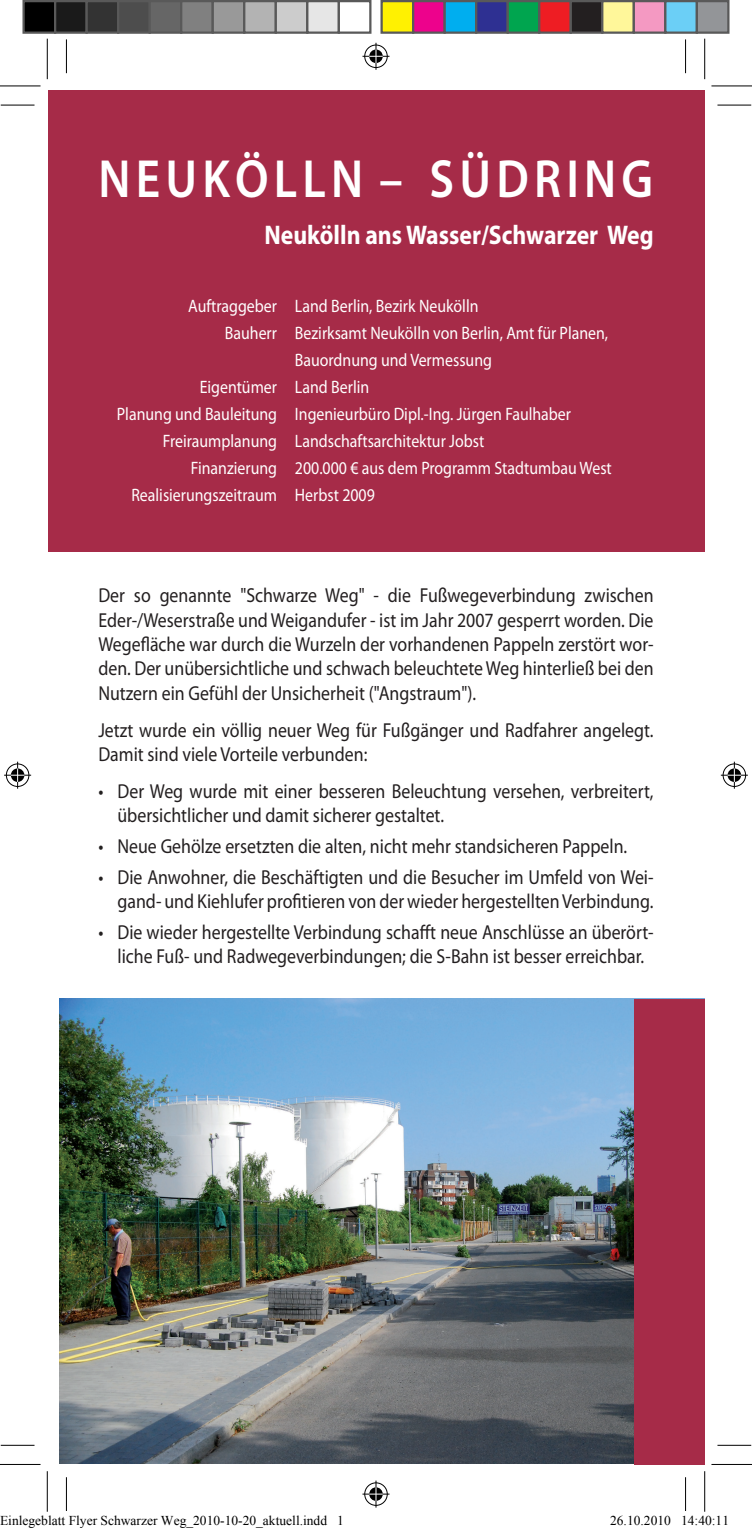
<style>
.page{position:relative;width:752px;height:1532px;background:#fff}
.page>*{position:absolute;margin:0;border:0;box-sizing:border-box;transform-origin:0 0}
.MyriadPro_Bold_StUÜb{font:600 54px "Myriad Pro";color:#fff;scale:.88 1}
.Myriad_Pro_Bold_Über{font:700 27px "Myriad Pro";color:#fff;scale:.88 1}
.Myriad_Pro_Regular_S{font:20.25px/24.3px "Myriad Pro";color:#231f20;scale:.88 1}
.Myriad_Pro_Regular_F{font:20.25px/24.3px "Myriad Pro";color:#231f20;text-align:justify;scale:.88 1}
.MyriadPro_ZahlenFakt{font:18px "Myriad Pro";color:#fff;scale:.88 1}
.t1{font:13.5px "Times New Roman";color:#000}
</style>
<div class="page">
<img style="left:59px;top:998px;width:575px;height:465px">
<div style="left:48px;top:91px;width:656px;height:461px;background:#a62b48"></div>
<div style="left:634px;top:998px;width:70px;height:466px;background:#a62b48"></div>
<hr style="left:1px;top:105px;width:33px;height:1px;background:#000">
<hr style="left:717px;top:105px;width:34px;height:1px;background:#000">
<hr style="left:1px;top:1444px;width:33px;height:1px;background:#000">
<hr style="left:717px;top:1444px;width:34px;height:1px;background:#000">
<hr style="left:66px;top:39px;width:1px;height:34px;background:#000">
<hr style="left:66px;top:1476px;width:1px;height:34px;background:#000">
<hr style="left:685px;top:39px;width:1px;height:34px;background:#000">
<hr style="left:685px;top:1476px;width:1px;height:34px;background:#000">
<hr style="left:0;top:85px;width:40px;height:1px;background:#000">
<hr style="left:711px;top:85px;width:40px;height:1px;background:#000">
<hr style="left:0;top:1463px;width:40px;height:1px;background:#000">
<hr style="left:711px;top:1463px;width:40px;height:1px;background:#000">
<hr style="left:47px;top:39px;width:1px;height:40px;background:#000">
<hr style="left:47px;top:1470px;width:1px;height:41px;background:#000">
<hr style="left:704px;top:39px;width:1px;height:40px;background:#000">
<hr style="left:704px;top:1470px;width:1px;height:41px;background:#000">
<svg style="left:362px;top:43px;width:27px;height:27px"></svg>
<svg style="left:362px;top:1480px;width:27px;height:27px"></svg>
<svg style="left:4px;top:761px;width:27px;height:27px"></svg>
<svg style="left:720px;top:761px;width:27px;height:27px"></svg>
<div style="left:24px;top:1px;width:31px;height:32px;background:#000"></div>
<div style="left:22px;top:0;width:34px;height:34px;border:2px solid #595959"></div>
<div style="left:55px;top:1px;width:32px;height:32px;background:#1a1a1a"></div>
<div style="left:54px;top:0;width:34px;height:34px;border:2px solid #595959"></div>
<div style="left:87px;top:1px;width:31px;height:32px;background:#333"></div>
<div style="left:85px;top:0;width:34px;height:34px;border:2px solid #595959"></div>
<div style="left:118px;top:1px;width:32px;height:32px;background:#4d4d4d"></div>
<div style="left:117px;top:0;width:34px;height:34px;border:2px solid #595959"></div>
<div style="left:150px;top:1px;width:31px;height:32px;background:#666"></div>
<div style="left:148px;top:0;width:34px;height:34px;border:2px solid #595959"></div>
<div style="left:181px;top:1px;width:32px;height:32px;background:#808080"></div>
<div style="left:180px;top:0;width:34px;height:34px;border:2px solid #595959"></div>
<div style="left:213px;top:1px;width:31px;height:32px;background:#999"></div>
<div style="left:211px;top:0;width:34px;height:34px;border:2px solid #595959"></div>
<div style="left:244px;top:1px;width:32px;height:32px;background:#b3b3b3"></div>
<div style="left:243px;top:0;width:34px;height:34px;border:2px solid #595959"></div>
<div style="left:276px;top:1px;width:31px;height:32px;background:#ccc"></div>
<div style="left:274px;top:0;width:34px;height:34px;border:2px solid #595959"></div>
<div style="left:307px;top:1px;width:32px;height:32px;background:#e6e6e6"></div>
<div style="left:306px;top:0;width:34px;height:34px;border:2px solid #595959"></div>
<div style="left:337px;top:0;width:34px;height:34px;border:2px solid #595959"></div>
<div style="left:381px;top:1px;width:32px;height:32px;background:#fff101"></div>
<div style="left:380px;top:0;width:34px;height:34px;border:2px solid #595959"></div>
<div style="left:413px;top:1px;width:31px;height:32px;background:#ed028c"></div>
<div style="left:412px;top:0;width:33px;height:34px;border:2px solid #595959"></div>
<div style="left:444px;top:1px;width:32px;height:32px;background:#00aeef"></div>
<div style="left:443px;top:0;width:34px;height:34px;border:2px solid #595959"></div>
<div style="left:476px;top:1px;width:31px;height:32px;background:#2e3092"></div>
<div style="left:475px;top:0;width:33px;height:34px;border:2px solid #595959"></div>
<div style="left:507px;top:1px;width:32px;height:32px;background:#00a54f"></div>
<div style="left:506px;top:0;width:34px;height:34px;border:2px solid #595959"></div>
<div style="left:539px;top:1px;width:31px;height:32px;background:#ee1d23"></div>
<div style="left:538px;top:0;width:33px;height:34px;border:2px solid #595959"></div>
<div style="left:570px;top:1px;width:32px;height:32px;background:#231f20"></div>
<div style="left:569px;top:0;width:34px;height:34px;border:2px solid #595959"></div>
<div style="left:602px;top:1px;width:31px;height:32px;background:#fff79a"></div>
<div style="left:601px;top:0;width:33px;height:34px;border:2px solid #595959"></div>
<div style="left:633px;top:1px;width:32px;height:32px;background:#f499c2"></div>
<div style="left:632px;top:0;width:34px;height:34px;border:2px solid #595959"></div>
<div style="left:665px;top:1px;width:31px;height:32px;background:#6bcff6"></div>
<div style="left:664px;top:0;width:33px;height:34px;border:2px solid #595959"></div>
<div style="left:696px;top:1px;width:32px;height:32px;background:#939598"></div>
<div style="left:695px;top:0;width:34px;height:34px;border:2px solid #595959"></div>
<p class="MyriadPro_Bold_StUÜb" style="left:98px;top:144px;width:632px">N E U K Ö L L N – S Ü D R I N G</p>
<p class="Myriad_Pro_Bold_Über" style="left:264px;top:217px;width:443px">Neukölln ans Wasser/Schwarzer Weg</p>
<p class="MyriadPro_ZahlenFakt" style="left:188px;top:294px;width:102px">Auftraggeber</p>
<p class="MyriadPro_ZahlenFakt" style="left:225px;top:321px;width:61px">Bauherr</p>
<p class="MyriadPro_ZahlenFakt" style="left:200px;top:375px;width:89px">Eigentümer</p>
<p class="MyriadPro_ZahlenFakt" style="left:117px;top:402px;width:183px">Planung und Bauleitung</p>
<p class="MyriadPro_ZahlenFakt" style="left:163px;top:429px;width:131px">Freiraumplanung</p>
<p class="MyriadPro_ZahlenFakt" style="left:191px;top:456px;width:99px">Finanzierung</p>
<p class="MyriadPro_ZahlenFakt" style="left:131px;top:483px;width:167px">Realisierungszeitraum</p>
<p class="MyriadPro_ZahlenFakt" style="left:295px;top:294px;width:210px">Land Berlin, Bezirk Neukölln</p>
<p class="MyriadPro_ZahlenFakt" style="left:295px;top:321px;width:357px">Bezirksamt Neukölln von Berlin, Amt für Planen,</p>
<p class="MyriadPro_ZahlenFakt" style="left:295px;top:348px;width:225px">Bauordnung und Vermessung</p>
<p class="MyriadPro_ZahlenFakt" style="left:295px;top:375px;width:86px">Land Berlin</p>
<p class="MyriadPro_ZahlenFakt" style="left:295px;top:402px;width:315px">Ingenieurbüro Dipl.-Ing. Jürgen Faulhaber</p>
<p class="MyriadPro_ZahlenFakt" style="left:295px;top:429px;width:217px">Landschaftsarchitektur Jobst</p>
<p class="MyriadPro_ZahlenFakt" style="left:295px;top:456px;width:361px">200.000 € aus dem Programm Stadtumbau West</p>
<p class="MyriadPro_ZahlenFakt" style="left:295px;top:483px;width:92px">Herbst 2009</p>
<p class="Myriad_Pro_Regular_F" style="left:98px;top:583px;width:632px">Der so genannte "Schwarze Weg" - die Fußwegeverbindung zwischen Eder-/Weserstraße und Weigandufer - ist im Jahr 2007 gesperrt worden. Die Wegefläche war durch die Wurzeln der vorhandenen Pappeln zerstört wor&shy;den. Der unübersichtliche und schwach beleuchtete Weg hinterließ bei den Nutzern ein Gefühl der Unsicherheit ("Angstraum").</p>
<p class="Myriad_Pro_Regular_F" style="left:98px;top:717px;width:632px">Jetzt wurde ein völlig neuer Weg für Fußgänger und Radfahrer angelegt.<br>Damit sind viele Vorteile verbunden:</p>
<p class="Myriad_Pro_Regular_S" style="left:117px;top:778px;width:610px;text-indent:-19px">• Der Weg wurde mit einer besseren Beleuchtung versehen, verbreitert, übersichtlicher und damit sicherer gestaltet.</p>
<p class="Myriad_Pro_Regular_S" style="left:98px;top:833px;width:602px">• Neue Gehölze ersetzten die alten, nicht mehr standsicheren Pappeln.</p>
<p class="Myriad_Pro_Regular_S" style="left:98px;top:864px;width:632px;text-align:right">• Die Anwohner, die Beschäftigten und die Besucher im Umfeld von Wei&shy;gand- und Kiehlufer profitieren von der wieder hergestellten Verbindung.</p>
<p class="Myriad_Pro_Regular_S" style="left:98px;top:919px;width:632px;text-align:center">• Die wieder hergestellte Verbindung schafft neue Anschlüsse an überört&shy;liche Fuß- und Radwegeverbindungen; die S-Bahn ist besser erreichbar.</p>
<p class="t1" style="left:0;top:1511px;width:345px">Einlegeblatt Flyer Schwarzer Weg_2010-10-20_aktuell.indd 1</p>
<p class="t1" style="left:610px;top:1511px;width:120px">26.10.2010 14:40:11</p>
</div>
